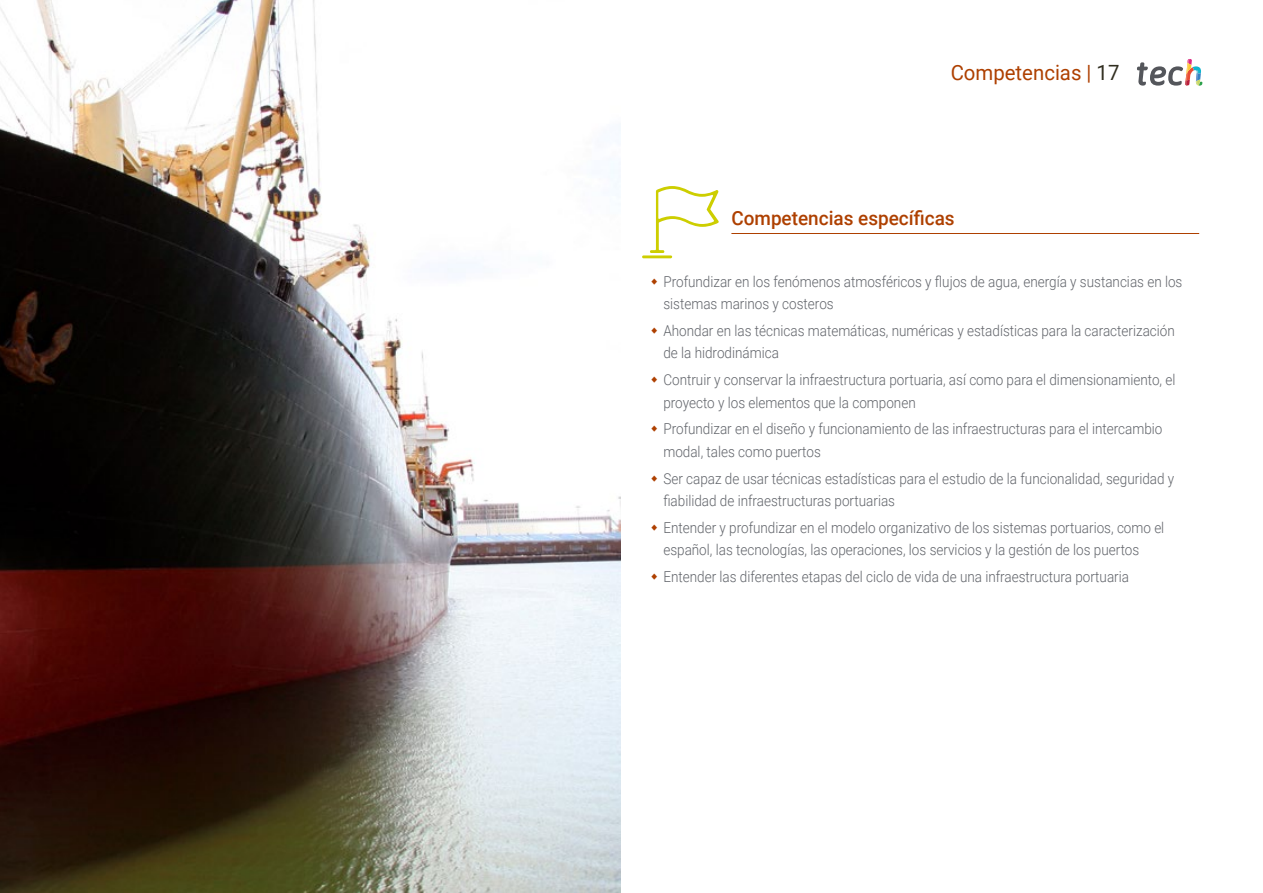
<style>
.page{position:relative;width:1263px;height:893px;background:#fff}
.page>*{position:absolute;margin:0;border:0;box-sizing:border-box;transform-origin:0 0}
.t1{font:21px "Roboto";color:#ae4000}
.t2{font:500 19.5px "Roboto";color:#ae4000}
.t3{font:300 15px/22.5px "Roboto";color:#61646a;scale:.9 1}
.s1{color:#312e20}
</style>
<div class="page">
<img style="left:0;top:0;width:621px;height:893px">
<hr style="left:731px;top:233px;width:468px;height:1px;background:#ae4000">
<hr style="left:642px;top:255px;width:30px;height:3px;background:#cdce00">
<svg style="left:650px;top:186px;width:69px;height:67px"></svg>
<svg style="left:1137px;top:59px;width:65px;height:27px"></svg>
<h1 class="t1" style="left:951px;top:57px;width:170px">Competencias | <span class="s1">17</span></h1>
<h2 class="t2" style="left:731px;top:205px;width:225px">Competencias específicas</h2>
<p class="t3" style="left:663px;top:269px;width:578px">Profundizar en los fenómenos atmosféricos y flujos de agua, energía y sustancias en los sistemas marinos y costeros</p>
<p class="t3" style="left:663px;top:319px;width:570px">Ahondar en las técnicas matemáticas, numéricas y estadísticas para la caracterización de la hidrodinámica</p>
<p class="t3" style="left:663px;top:368px;width:570px">Contruir y conservar la infraestructura portuaria, así como para el dimensionamiento, el proyecto y los elementos que la componen</p>
<p class="t3" style="left:663px;top:417px;width:556px">Profundizar en el diseño y funcionamiento de las infraestructuras para el intercambio modal, tales como puertos</p>
<p class="t3" style="left:663px;top:466px;width:569px">Ser capaz de usar técnicas estadísticas para el estudio de la funcionalidad, seguridad y fiabilidad de infraestructuras portuarias</p>
<p class="t3" style="left:663px;top:516px;width:558px">Entender y profundizar en el modelo organizativo de los sistemas portuarios, como el español, las tecnologías, las operaciones, los servicios y la gestión de los puertos</p>
<p class="t3" style="left:663px;top:565px;width:519px">Entender las diferentes etapas del ciclo de vida de una infraestructura portuaria</p>
</div>
